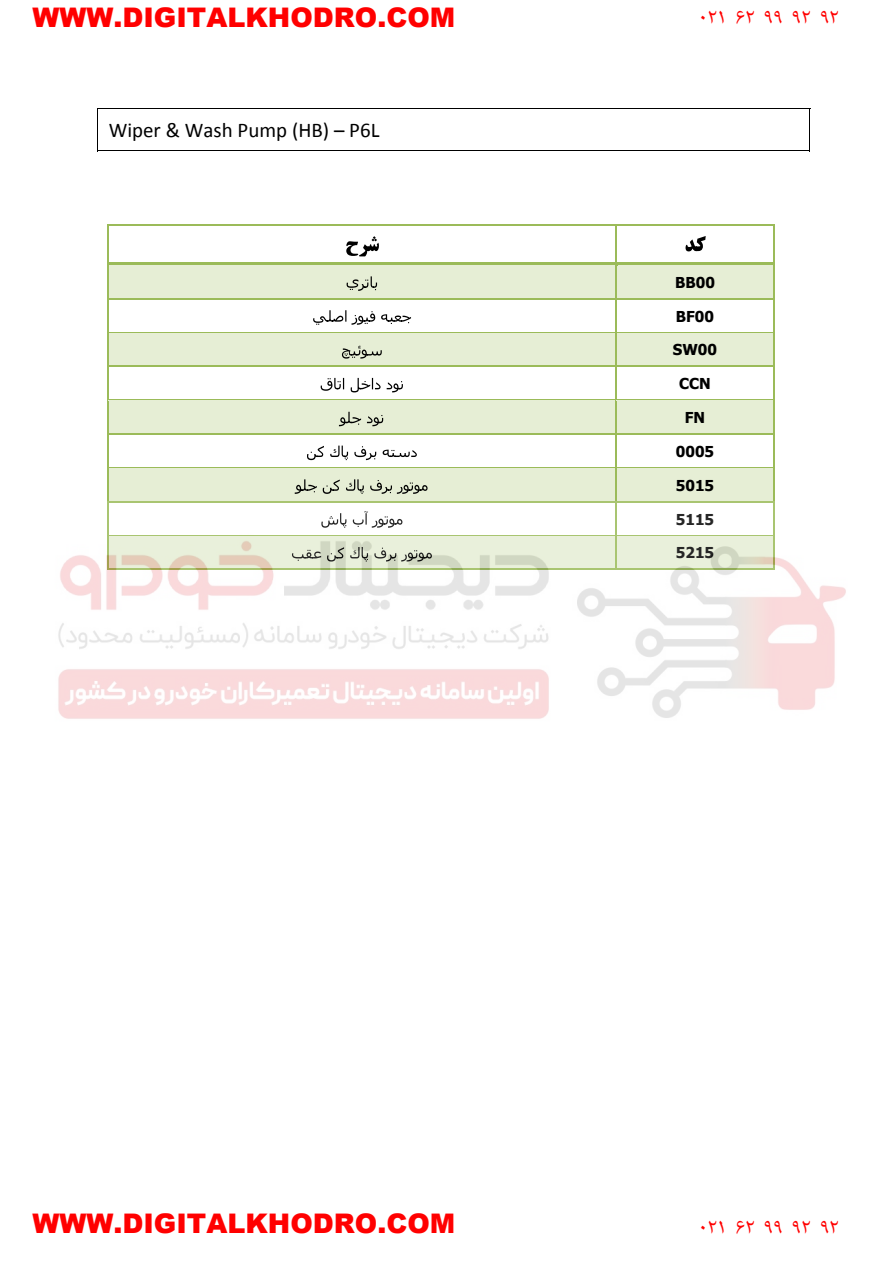
<style>
.page{position:relative;width:893px;height:1263px;background:#fff}
.page>*{position:absolute;margin:0;border:0;box-sizing:border-box;transform-origin:0 0}
.t1{font:900 27px "Arial";color:#f00}
.t2{font:27px "Adobe Arabic";color:#f00}
.t3{font:21px "Calibri";color:#000}
.t4{font:700 15px "Tahoma";color:#000}
</style>
<div class="page">
<hr style="left:97px;top:108px;width:713px;height:1px;background:#000">
<hr style="left:97px;top:109px;width:1px;height:42px;background:#000">
<hr style="left:97px;top:151px;width:542px;height:1px;background:#000">
<hr style="left:640px;top:151px;width:169px;height:1px;background:#000">
<hr style="left:809px;top:109px;width:1px;height:42px;background:#000">
<svg style="left:685px;top:236px;width:21px;height:15px"></svg>
<svg style="left:346px;top:236px;width:33px;height:20px"></svg>
<hr style="left:107px;top:224px;width:508px;height:1px;background:#9bbb59">
<hr style="left:616px;top:224px;width:157px;height:1px;background:#9bbb59">
<hr style="left:107px;top:225px;width:2px;height:37px;background:#9bbb59">
<hr style="left:615px;top:225px;width:1px;height:37px;background:#9bbb59">
<hr style="left:773px;top:225px;width:2px;height:37px;background:#9bbb59">
<div style="left:616px;top:266px;width:157px;height:32px;background:#e6eed5"></div>
<div style="left:109px;top:266px;width:506px;height:32px;background:#e6eed5"></div>
<svg style="left:347px;top:276px;width:30px;height:15px"></svg>
<svg style="left:109px;top:262px;width:506px;height:4px;background:#adc778"></svg>
<svg style="left:615px;top:262px;width:158px;height:4px"></svg>
<hr style="left:107px;top:266px;width:2px;height:32px;background:#9bbb59">
<hr style="left:615px;top:266px;width:1px;height:32px;background:#9bbb59">
<hr style="left:773px;top:266px;width:2px;height:32px;background:#9bbb59">
<svg style="left:381px;top:314px;width:30px;height:10px"></svg>
<svg style="left:313px;top:310px;width:62px;height:15px"></svg>
<hr style="left:109px;top:298px;width:506px;height:2px;background:#9bbb59">
<hr style="left:616px;top:298px;width:157px;height:2px;background:#9bbb59">
<hr style="left:107px;top:300px;width:2px;height:32px;background:#9bbb59">
<hr style="left:615px;top:300px;width:1px;height:32px;background:#9bbb59">
<hr style="left:773px;top:300px;width:2px;height:32px;background:#9bbb59">
<div style="left:616px;top:333px;width:157px;height:33px;background:#e6eed5"></div>
<div style="left:109px;top:333px;width:506px;height:33px;background:#e6eed5"></div>
<svg style="left:342px;top:346px;width:40px;height:13px"></svg>
<hr style="left:109px;top:332px;width:506px;height:1px;background:#9bbb59">
<hr style="left:616px;top:332px;width:157px;height:1px;background:#9bbb59">
<hr style="left:107px;top:333px;width:2px;height:33px;background:#9bbb59">
<hr style="left:615px;top:333px;width:1px;height:33px;background:#9bbb59">
<hr style="left:773px;top:333px;width:2px;height:33px;background:#9bbb59">
<svg style="left:387px;top:381px;width:16px;height:11px"></svg>
<svg style="left:351px;top:378px;width:30px;height:14px"></svg>
<svg style="left:321px;top:378px;width:23px;height:13px"></svg>
<hr style="left:109px;top:366px;width:506px;height:1px;background:#9bbb59">
<hr style="left:616px;top:366px;width:157px;height:1px;background:#9bbb59">
<hr style="left:107px;top:367px;width:2px;height:33px;background:#9bbb59">
<hr style="left:615px;top:367px;width:1px;height:33px;background:#9bbb59">
<hr style="left:773px;top:367px;width:2px;height:33px;background:#9bbb59">
<div style="left:616px;top:401px;width:157px;height:32px;background:#e6eed5"></div>
<div style="left:109px;top:401px;width:506px;height:32px;background:#e6eed5"></div>
<svg style="left:367px;top:415px;width:16px;height:11px"></svg>
<svg style="left:339px;top:412px;width:22px;height:14px"></svg>
<hr style="left:109px;top:400px;width:506px;height:1px;background:#9bbb59">
<hr style="left:616px;top:400px;width:157px;height:1px;background:#9bbb59">
<hr style="left:107px;top:401px;width:2px;height:32px;background:#9bbb59">
<hr style="left:615px;top:401px;width:1px;height:32px;background:#9bbb59">
<hr style="left:773px;top:401px;width:2px;height:32px;background:#9bbb59">
<svg style="left:383px;top:450px;width:34px;height:7px"></svg>
<svg style="left:354px;top:446px;width:22px;height:14px"></svg>
<svg style="left:330px;top:446px;width:18px;height:14px"></svg>
<svg style="left:307px;top:446px;width:17px;height:14px"></svg>
<hr style="left:109px;top:433px;width:506px;height:2px;background:#9bbb59">
<hr style="left:616px;top:433px;width:157px;height:2px;background:#9bbb59">
<hr style="left:107px;top:435px;width:2px;height:32px;background:#9bbb59">
<hr style="left:615px;top:435px;width:1px;height:32px;background:#9bbb59">
<hr style="left:773px;top:435px;width:2px;height:32px;background:#9bbb59">
<div style="left:616px;top:469px;width:157px;height:32px;background:#e6eed5"></div>
<div style="left:109px;top:469px;width:506px;height:32px;background:#e6eed5"></div>
<svg style="left:370px;top:480px;width:57px;height:14px"></svg>
<svg style="left:346px;top:479px;width:18px;height:15px"></svg>
<svg style="left:323px;top:480px;width:17px;height:14px"></svg>
<svg style="left:295px;top:479px;width:22px;height:15px"></svg>
<hr style="left:109px;top:467px;width:506px;height:2px;background:#9bbb59">
<hr style="left:616px;top:467px;width:157px;height:2px;background:#9bbb59">
<hr style="left:107px;top:469px;width:2px;height:32px;background:#9bbb59">
<hr style="left:615px;top:469px;width:1px;height:32px;background:#9bbb59">
<hr style="left:773px;top:469px;width:2px;height:32px;background:#9bbb59">
<img style="left:58px;top:501px;width:788px;height:218px">
<p class="t1" style="left:32px;top:-3px;width:424px">WWW.DIGITALKHODRO.COM</p>
<p class="t2" style="left:698px;top:-2px;width:142px">۰۲۱ ۶۲ ۹۹ ۹۲ ۹۲</p>
<p class="t3" style="left:109px;top:117px;width:272px">Wiper &amp; Wash Pump (HB) – P6L</p>
<p class="t4" style="left:675px;top:272px;width:41px">BB00</p>
<p class="t4" style="left:676px;top:306px;width:40px">BF00</p>
<p class="t4" style="left:673px;top:340px;width:46px">SW00</p>
<p class="t4" style="left:679px;top:373px;width:33px">CCN</p>
<p class="t4" style="left:685px;top:407px;width:22px">FN</p>
<p class="t4" style="left:676px;top:441px;width:40px">0005</p>
<p class="t4" style="left:676px;top:475px;width:40px">5015</p>
<p class="t4" style="left:676px;top:509px;width:40px">5115</p>
<p class="t4" style="left:676px;top:542px;width:40px">5215</p>
<p class="t1" style="left:32px;top:1204px;width:424px">WWW.DIGITALKHODRO.COM</p>
<p class="t2" style="left:698px;top:1208px;width:142px">۰۲۱ ۶۲ ۹۹ ۹۲ ۹۲</p>
</div>
